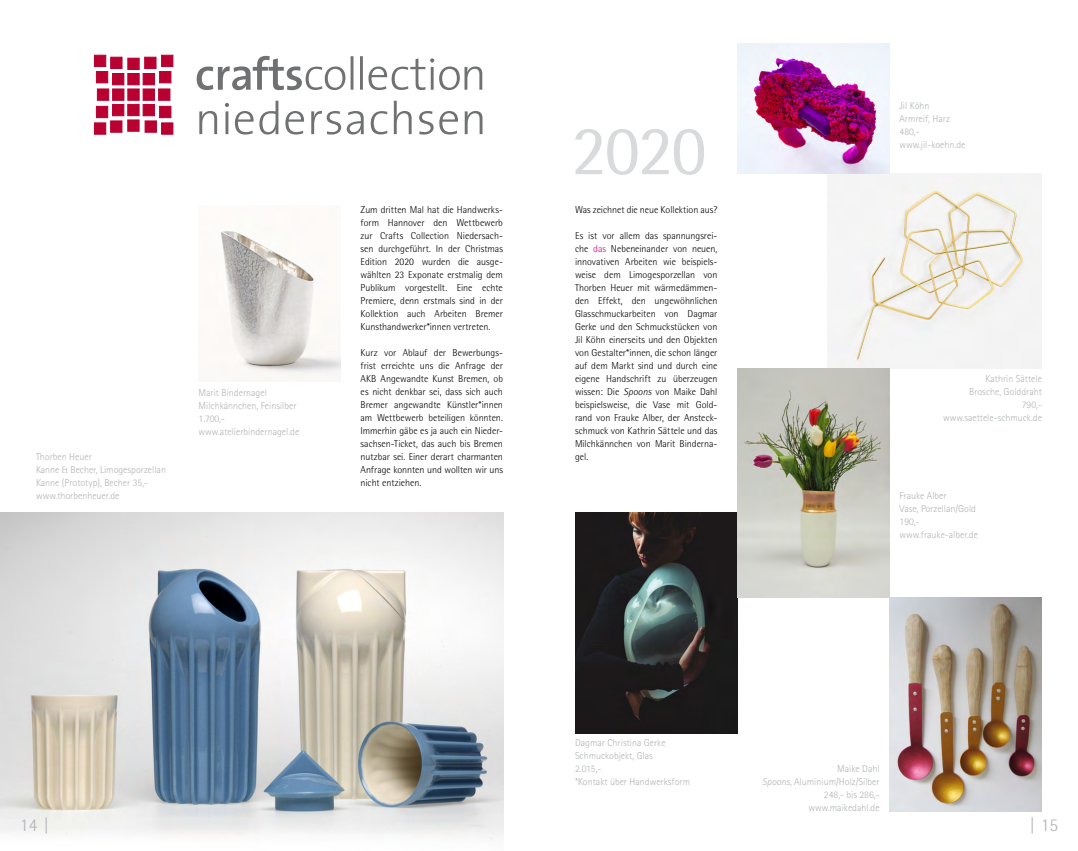
<style>
.page{position:relative;width:1078px;height:851px;background:#fff}
.page>*{position:absolute;margin:0;border:0;box-sizing:border-box;transform-origin:0 0}
.t1{font:70px "Rotis Semi Sans";color:#d9dadb}
.t2{font:300 18px "Rotis Semi Sans";color:#b1b3b4}
.t3{font:300 10px/13px "Rotis Semi Sans";letter-spacing:-.005em;color:#000;text-align:justify}
.t4{font:300 10px/13px "Rotis Sans Serif";color:#b1b3b4}
.s1{color:#e2007a}
.s2{font-style:italic}
</style>
<div class="page">
<img style="left:220px;top:231px;width:120px;height:151px">
<div style="left:161px;top:55px;width:12px;height:12px;background:#b80031;border:1px solid #b80031"></div>
<div style="left:159px;top:71px;width:12px;height:12px;background:#b80031;border:1px solid #b80031"></div>
<div style="left:158px;top:89px;width:12px;height:11px;background:#b80031;border:1px solid #b80031"></div>
<div style="left:159px;top:106px;width:12px;height:12px;background:#b80031;border:1px solid #b80031"></div>
<div style="left:161px;top:123px;width:12px;height:11px;background:#b80031;border:1px solid #b80031"></div>
<div style="left:144px;top:57px;width:12px;height:12px;background:#b80031;border:1px solid #b80031"></div>
<div style="left:143px;top:73px;width:11px;height:12px;background:#b80031;border:1px solid #b80031"></div>
<div style="left:143px;top:89px;width:11px;height:11px;background:#b80031;border:1px solid #b80031"></div>
<div style="left:143px;top:104px;width:11px;height:12px;background:#b80031;border:1px solid #b80031"></div>
<div style="left:145px;top:121px;width:11px;height:11px;background:#b80031"></div>
<div style="left:128px;top:58px;width:11px;height:12px;background:#b80031;border:1px solid #b80031"></div>
<div style="left:128px;top:73px;width:11px;height:12px;background:#b80031;border:1px solid #b80031"></div>
<div style="left:128px;top:89px;width:11px;height:11px;background:#b80031"></div>
<div style="left:128px;top:104px;width:11px;height:12px;background:#b80031;border:1px solid #b80031"></div>
<div style="left:128px;top:120px;width:11px;height:11px;background:#b80031"></div>
<div style="left:111px;top:57px;width:11px;height:12px;background:#b80031;border:1px solid #b80031"></div>
<div style="left:112px;top:73px;width:12px;height:12px;background:#b80031;border:1px solid #b80031"></div>
<div style="left:112px;top:89px;width:12px;height:11px;background:#b80031;border:1px solid #b80031"></div>
<div style="left:112px;top:104px;width:12px;height:12px;background:#b80031;border:1px solid #b80031"></div>
<div style="left:110px;top:121px;width:12px;height:11px;background:#b80031;border:1px solid #b80031"></div>
<div style="left:94px;top:55px;width:12px;height:12px;background:#b80031;border:1px solid #b80031"></div>
<div style="left:96px;top:71px;width:12px;height:12px;background:#b80031;border:1px solid #b80031"></div>
<div style="left:97px;top:89px;width:12px;height:11px;background:#b80031;border:1px solid #b80031"></div>
<div style="left:96px;top:106px;width:12px;height:12px;background:#b80031;border:1px solid #b80031"></div>
<div style="left:94px;top:123px;width:12px;height:11px;background:#b80031;border:1px solid #b80031"></div>
<svg style="left:199px;top:101px;width:283px;height:33px"></svg>
<svg style="left:197px;top:56px;width:285px;height:34px"></svg>
<img style="left:0;top:512px;width:503px;height:328px">
<img style="left:827px;top:174px;width:214px;height:195px">
<img style="left:737px;top:43px;width:152px;height:131px">
<img style="left:575px;top:512px;width:162px;height:221px">
<img style="left:737px;top:369px;width:152px;height:228px">
<img style="left:889px;top:597px;width:152px;height:214px">
<p class="t4" style="left:36px;top:450px;width:131px">Thorben Heuer<br>Kanne &amp; Becher, Limogesporzellan<br>Kanne (Prototyp), Becher 35,- www.thorbenheuer.de</p>
<p class="t4" style="left:198px;top:385px;width:102px">Marit Bindernagel<br>Milchkännchen, Feinsilber<br>1.700,- www.atelierbindernagel.de</p>
<p class="t3" style="left:360px;top:203px;width:144px">Zum dritten Mal hat die Handwerks&shy;form Hannover den Wettbewerb zur Crafts Collection Niedersach&shy;sen durchgeführt. In der Christmas Edition 2020 wurden die ausge&shy;wählten 23 Exponate erstmalig dem Publikum vorgestellt. Eine echte Premiere, denn erstmals sind in der Kollektion auch Arbeiten Bremer Kunsthandwerker*innen vertreten.</p>
<p class="t3" style="left:360px;top:346px;width:144px">Kurz vor Ablauf der Bewerbungs&shy;frist erreichte uns die Anfrage der AKB Angewandte Kunst Bremen, ob es nicht denkbar sei, dass sich auch Bremer angewandte Künstler*innen am Wettbewerb beteiligen könnten.<br>Immerhin gäbe es ja auch ein Nieder&shy;sachsen-Ticket, das auch bis Bremen nutzbar sei. Einer derart charmanten Anfrage konnten und wollten wir uns nicht entziehen.</p>
<h1 class="t1" style="left:571px;top:109px;width:136px">2020</h1>
<p class="t3" style="left:575px;top:203px;width:144px">Was zeichnet die neue Kollektion aus?</p>
<p class="t3" style="left:575px;top:229px;width:144px">Es ist vor allem das spannungsrei&shy;che <span class="s1">das</span> Nebeneinander von neuen, innovativen Arbeiten wie beispiels&shy;weise dem Limogesporzellan von Thorben Heuer mit wärmedämmen&shy;den Effekt, den ungewöhnlichen Glasschmuckarbeiten von Dagmar Gerke und den Schmuckstücken von Jil Köhn einerseits und den Objekten von Gestalter*innen, die schon länger auf dem Markt sind und durch eine eigene Handschrift zu überzeugen wissen: Die <span class="s2">Spoons</span> von Maike Dahl beispielsweise, die Vase mit Gold&shy;rand von Frauke Alber, der Ansteck&shy;schmuck von Kathrin Sättele und das Milchkännchen von Marit Binderna&shy;gel.</p>
<p class="t4" style="left:899px;top:99px;width:67px">Jil Köhn<br>Armreif, Harz<br>480,- www.jil-koehn.de</p>
<p class="t4" style="left:942px;top:372px;width:100px;text-align:right">Kathrin Sättele<br>Brosche, Golddraht<br>790,- www.saettele-schmuck.de</p>
<p class="t4" style="left:899px;top:489px;width:80px">Frauke Alber<br>Vase, Porzellan/Gold<br>190,- www.frauke-alber.de</p>
<p class="t4" style="left:575px;top:736px;width:116px">Dagmar Christina Gerke<br>Schmuckobjekt, Glas<br>2.015,-<br>*Kontakt über Handwerksform</p>
<p class="t4" style="left:762px;top:762px;width:119px;text-align:right">Maike Dahl<br><span class="s2">Spoons</span>, Aluminium/Holz/Silber<br>248,- bis 286,- www.maikedahl.de</p>
<h2 class="t2" style="left:20px;top:814px;width:30px">14 |</h2>
<h2 class="t2" style="left:1029px;top:814px;width:30px">| 15</h2>
</div>
